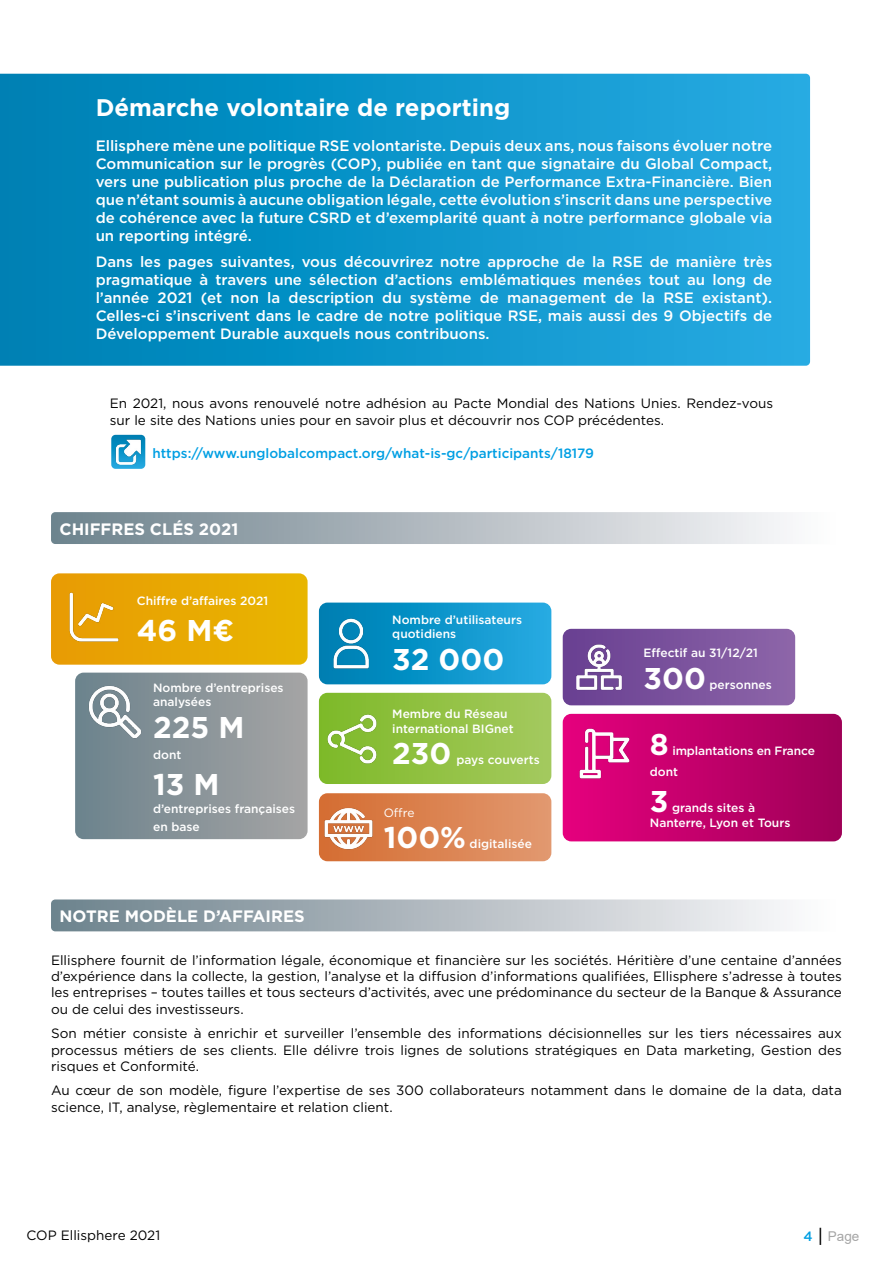
<style>
.page{position:relative;width:893px;height:1263px;background:#fff}
.page>*{position:absolute;margin:0;border:0;box-sizing:border-box;transform-origin:0 0}
.t1{font:700 30px "Gotham";color:#fff}
.t2{font:700 24px "Gotham";color:#fff}
.t3{font:700 16.5px "Gotham";color:#fff}
.t4{font:500 15px/18px "Gotham";color:#fff;text-align:justify}
.t5{font:13.5px/16.2px "Gotham";color:#000}
.t6{font:500 13.5px "Gotham";color:#009fe3}
.t7{font:13.5px "Arial";color:#a6a6a6}
.t8{font:500 12px/14.4px "Gotham";color:#fff}
.t9{font:12px "Gotham";color:#fff}
.s1{font-family:"Gotham";font-weight:500;color:#009fe3}
.s2{font-size:18px;color:#000}
</style>
<div class="page">
<svg style="left:0;top:74px;width:810px;height:292px;background:#0e95ca"></svg>
<svg style="left:51px;top:512px;width:733px;height:32px;background:#b0b9bf"></svg>
<svg style="left:51px;top:899px;width:733px;height:32px;background:#b0bac0"></svg>
<svg style="left:111px;top:435px;width:34px;height:34px"></svg>
<img style="left:114px;top:437px;width:28px;height:29px">
<svg style="left:75px;top:673px;width:233px;height:166px;background:#8a9599"></svg>
<svg style="left:563px;top:714px;width:279px;height:127px;background:#bf0069"></svg>
<svg style="left:563px;top:629px;width:232px;height:76px;background:#7d559e"></svg>
<svg style="left:319px;top:793px;width:232px;height:68px;background:#dc8757"></svg>
<svg style="left:319px;top:693px;width:232px;height:91px;background:#93c247"></svg>
<svg style="left:319px;top:603px;width:232px;height:81px;background:#1097cd"></svg>
<svg style="left:51px;top:573px;width:257px;height:92px;background:#e8aa05"></svg>
<img style="left:67px;top:590px;width:55px;height:55px">
<img style="left:324px;top:711px;width:55px;height:55px">
<img style="left:324px;top:616px;width:54px;height:55px">
<img style="left:574px;top:641px;width:51px;height:51px">
<img style="left:85px;top:682px;width:60px;height:60px">
<img style="left:577px;top:726px;width:55px;height:55px">
<img style="left:321px;top:801px;width:54px;height:54px">
<h2 class="t2" style="left:96px;top:91px;width:416px">Démarche volontaire de reporting</h2>
<p class="t4" style="left:96px;top:136px;width:678px">Ellisphere mène une politique RSE volontariste. Depuis deux ans, nous faisons évoluer notre Communication sur le progrès (COP), publiée en tant que signataire du Global Compact, vers une publication plus proche de la Déclaration de Performance Extra-Financière. Bien que n’étant soumis à aucune obligation légale, cette évolution s’inscrit dans une perspective de cohérence avec la future CSRD et d’exemplarité quant à notre performance globale via un reporting intégré.</p>
<p class="t4" style="left:96px;top:253px;width:678px">Dans les pages suivantes, vous découvrirez notre approche de la RSE de manière très pragmatique à travers une sélection d’actions emblématiques menées tout au long de l’année 2021 (et non la description du système de management de la RSE existant).<br>Celles-ci s’inscrivent dans le cadre de notre politique RSE, mais aussi des 9 Objectifs de Développement Durable auxquels nous contribuons.</p>
<p class="t5" style="left:110px;top:395px;width:665px">En 2021, nous avons renouvelé notre adhésion au Pacte Mondial des Nations Unies. Rendez-vous sur le site des Nations unies pour en savoir plus et découvrir nos COP précédentes.</p>
<p class="t6" style="left:152px;top:444px;width:443px">https://www.unglobalcompact.org/what-is-gc/participants/18179</p>
<p class="t3" style="left:60px;top:518px;width:180px">CHIFFRES CLÉS 2021</p>
<p class="t8" style="left:137px;top:593px;width:133px">Chiffre d’affaires 2021</p>
<h1 class="t1" style="left:137px;top:610px;width:99px">46 M€</h1>
<p class="t8" style="left:153px;top:680px;width:132px">Nombre d’entreprises analysées</p>
<h1 class="t1" style="left:153px;top:707px;width:93px">225 M</h1>
<p class="t8" style="left:153px;top:748px;width:30px">dont</p>
<h1 class="t1" style="left:153px;top:765px;width:68px">13 M</h1>
<p class="t8" style="left:153px;top:800px;width:143px;line-height:18px">d’entreprises françaises en base</p>
<p class="t3" style="left:60px;top:905px;width:247px">NOTRE MODÈLE D’AFFAIRES</p>
<p class="t8" style="left:392px;top:612px;width:131px">Nombre d’utilisateurs quotidiens</p>
<h1 class="t1" style="left:392px;top:639px;width:114px">32 000</h1>
<p class="t8" style="left:392px;top:707px;width:123px">Membre du Réseau international BIGnet</p>
<h1 class="t1" style="left:392px;top:734px;width:61px">230</h1>
<p class="t8" style="left:456px;top:753px;width:85px">pays couverts</p>
<p class="t9" style="left:384px;top:805px;width:32px">Offre</p>
<h1 class="t1" style="left:384px;top:818px;width:84px">100%</h1>
<p class="t8" style="left:470px;top:837px;width:64px">digitalisée</p>
<p class="t8" style="left:643px;top:645px;width:116px">Effectif au 31/12/21</p>
<h1 class="t1" style="left:643px;top:658px;width:64px">300</h1>
<p class="t8" style="left:709px;top:677px;width:64px">personnes</p>
<h1 class="t1" style="left:650px;top:724px;width:20px">8</h1>
<p class="t8" style="left:650px;top:740px;width:167px;line-height:21.6px;text-indent:22px">implantations en France dont</p>
<h1 class="t1" style="left:650px;top:782px;width:20px">3</h1>
<p class="t8" style="left:650px;top:801px;width:142px;text-indent:22px">grands sites à<br>Nanterre, Lyon et Tours</p>
<p class="t5" style="left:51px;top:952px;width:792px;text-align:justify">Ellisphere fournit de l’information légale, économique et financière sur les sociétés. Héritière d’une centaine d’années d’expérience dans la collecte, la gestion, l’analyse et la diffusion d’informations qualifiées, Ellisphere s’adresse à toutes les entreprises – toutes tailles et tous secteurs d’activités, avec une prédominance du secteur de la Banque &amp; Assurance ou de celui des investisseurs.</p>
<p class="t5" style="left:51px;top:1025px;width:792px;text-align:justify">Son métier consiste à enrichir et surveiller l’ensemble des informations décisionnelles sur les tiers nécessaires aux processus métiers de ses clients. Elle délivre trois lignes de solutions stratégiques en Data marketing, Gestion des risques et Conformité.</p>
<p class="t5" style="left:51px;top:1082px;width:792px">Au cœur de son modèle, figure l’expertise de ses 300 collaborateurs notamment dans le domaine de la data, data science, IT, analyse, règlementaire et relation client.</p>
<p class="t5" style="left:27px;top:1226px;width:135px">COP Ellisphere 2021</p>
<p class="t7" style="left:804px;top:1226px;width:57px"><span class="s1">4</span> <span class="s2">|</span> Page</p>
</div>
